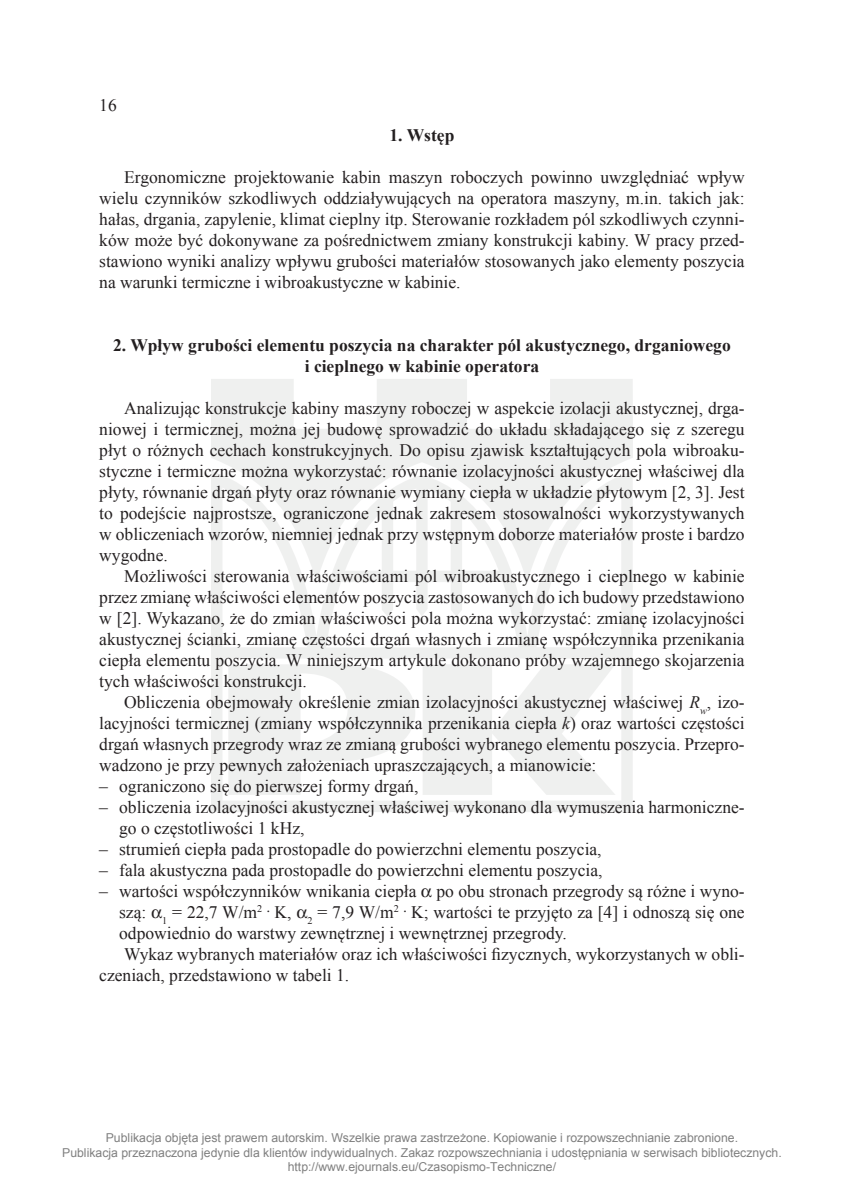
<style>
.page{position:relative;width:844px;height:1191px;background:#fff}
.page>*{position:absolute;margin:0;border:0;box-sizing:border-box;transform-origin:0 0}
.tekst_cz{font:17.5px/21px "Times New Roman";color:#231f20;text-align:justify}
.tytuł_rozdz__1{font:700 17.5px/21px "Times New Roman";color:#231f20;text-align:center}
.t1{font:12.25px/14.7px "Arial";color:#808080;text-align:center}
.s1{font-style:italic}
</style>
<div class="page">
<svg style="left:211px;top:379px;width:421px;height:433px;fill:#eff0ef"></svg>
<p class="tekst_cz" style="left:99px;top:95px;width:19px">16</p>
<p class="tytuł_rozdz__1" style="left:389px;top:124px;width:66px">1. Wstęp</p>
<p class="tekst_cz" style="left:99px;top:166px;width:646px;text-indent:25px">Ergonomiczne projektowanie kabin maszyn roboczych powinno uwzględniać wpływ wielu czynników szkodliwych oddziaływujących na operatora maszyny, m.in. takich jak: hałas, drgania, zapylenie, klimat cieplny itp. Sterowanie rozkładem pól szkodliwych czynni&shy;ków może być dokonywane za pośrednictwem zmiany konstrukcji kabiny. W pracy przed&shy;stawiono wyniki analizy wpływu grubości materiałów stosowanych jako elementy poszycia na warunki termiczne i wibroakustyczne w kabinie.</p>
<p class="tytuł_rozdz__1" style="left:113px;top:334px;width:619px">2. Wpływ grubości elementu poszycia na charakter pól akustycznego, drganiowego i cieplnego w kabinie operatora</p>
<p class="tekst_cz" style="left:99px;top:397px;width:646px;text-indent:25px">Analizując konstrukcje kabiny maszyny roboczej w aspekcie izolacji akustycznej, drga&shy;niowej i termicznej, można jej budowę sprowadzić do układu składającego się z szeregu płyt o różnych cechach konstrukcyjnych. Do opisu zjawisk kształtujących pola wibroaku&shy;styczne i termiczne można wykorzystać: równanie izolacyjności akustycznej właściwej dla płyty, równanie drgań płyty oraz równanie wymiany ciepła w układzie płytowym [2, 3]. Jest to podejście najprostsze, ograniczone jednak zakresem stosowalności wykorzystywanych w obliczeniach wzorów, niemniej jednak przy wstępnym doborze materiałów proste i bardzo wygodne.</p>
<p class="tekst_cz" style="left:99px;top:565px;width:646px;text-indent:25px">Możliwości sterowania właściwościami pól wibroakustycznego i cieplnego w kabinie przez zmianę właściwości elementów poszycia zastosowanych do ich budowy przedstawiono w [2]. Wykazano, że do zmian właściwości pola można wykorzystać: zmianę izolacyjności akustycznej ścianki, zmianę częstości drgań własnych i zmianę współczynnika przenikania ciepła elementu poszycia. W niniejszym artykule dokonano próby wzajemnego skojarzenia tych właściwości konstrukcji.</p>
<p class="tekst_cz" style="left:99px;top:691px;width:646px;text-indent:25px">Obliczenia obejmowały określenie zmian izolacyjności akustycznej właściwej <span class="s1">R</span><sub>w</sub>, izo&shy;lacyjności termicznej (zmiany współczynnika przenikania ciepła <span class="s1">k</span>) oraz wartości częstości drgań własnych przegrody wraz ze zmianą grubości wybranego elementu poszycia. Przepro&shy;wadzono je przy pewnych założeniach upraszczających, a mianowicie:</p>
<p class="tekst_cz" style="left:99px;top:775px;width:320px">– ograniczono się do pierwszej formy drgań,</p>
<p class="tekst_cz" style="left:119px;top:796px;width:627px;text-indent:-20px">– obliczenia izolacyjności akustycznej właściwej wykonano dla wymuszenia harmoniczne&shy;go o częstotliwości 1 kHz,</p>
<p class="tekst_cz" style="left:99px;top:838px;width:503px">– strumień ciepła pada prostopadle do powierzchni elementu poszycia,</p>
<p class="tekst_cz" style="left:99px;top:859px;width:504px">– fala akustyczna pada prostopadle do powierzchni elementu poszycia,</p>
<p class="tekst_cz" style="left:119px;top:880px;width:627px;text-indent:-20px">– wartości współczynników wnikania ciepła po obu stronach przegrody są różne i wyno&shy;szą: <sub>1</sub> = 22,7 W/m<sup>2</sup> <sup>.</sup> K, <sub>2</sub> = 7,9 W/m<sup>2</sup> <sup>.</sup> K; wartości te przyjęto za [4] i odnoszą się one odpowiednio do warstwy zewnętrznej i wewnętrznej przegrody.</p>
<p class="tekst_cz" style="left:99px;top:943px;width:646px;text-indent:25px">Wykaz wybranych materiałów oraz ich właściwości fizycznych, wykorzystanych w obli&shy;czeniach, przedstawiono w tabeli 1.</p>
<p class="t1" style="left:62px;top:1130px;width:721px">Publikacja objęta jest prawem autorskim. Wszelkie prawa zastrzeżone. Kopiowanie i rozpowszechnianie zabronione.<br>Publikacja przeznaczona jedynie dla klientów indywidualnych. Zakaz rozpowszechniania i udostępniania w serwisach bibliotecznych. http://www.ejournals.eu/Czasopismo-Techniczne/</p>
</div>
